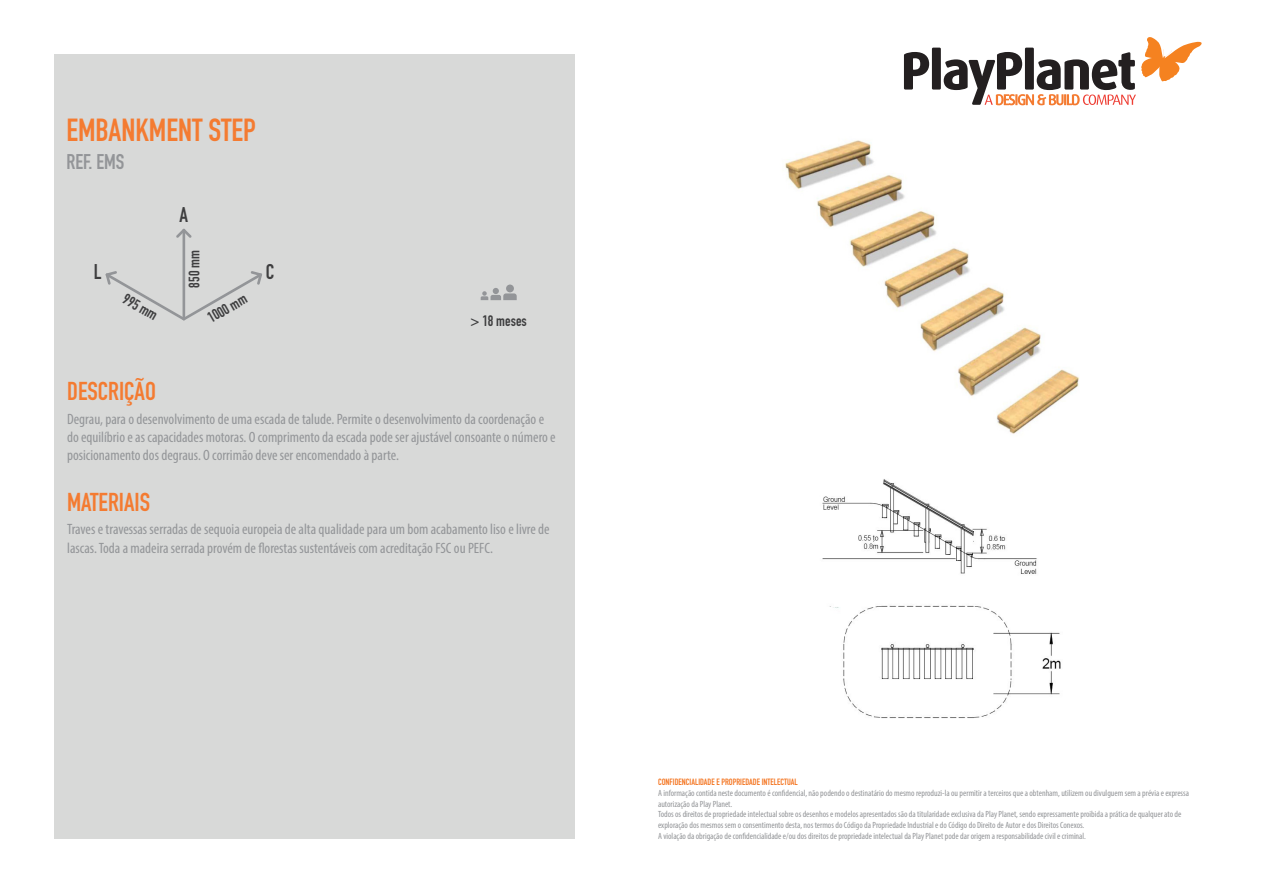
<style>
.page{position:relative;width:1263px;height:893px;background:#fff}
.page>*{position:absolute;margin:0;border:0;box-sizing:border-box;transform-origin:0 0}
.t1{font:31.5px "DIN Engschrift Std";color:#f47b31}
.t2{font:25.5px "DIN Engschrift Std";color:#f47b31}
.t3{font:21px "DIN Engschrift Std";color:#939598}
.t4{font:21px "DIN Engschrift Std";color:#3e3e3f}
.t5{font:condensed 15px/18px "Myriad Pro";color:#939598}
.t6{font:15px "DIN Engschrift Std";color:#3e3e3f}
.t7{font:condensed 9px/10.8px "Myriad Pro";color:#939598}
.t8{font:9px "DIN Engschrift Std";color:#f47521}
</style>
<div class="page">
<div style="left:54px;top:54px;width:520px;height:785px;background:#d8d9d8"></div>
<div style="left:506px;top:285px;width:8px;height:7px;background:#939598;border-radius:50%"></div>
<svg style="left:481px;top:288px;width:36px;height:12px"></svg>
<svg style="left:106px;top:229px;width:156px;height:92px"></svg>
<img style="left:785px;top:140px;width:294px;height:294px">
<img style="left:822px;top:479px;width:239px;height:239px">
<svg style="left:904px;top:52px;width:25px;height:38px"></svg>
<div style="left:932px;top:48px;width:9px;height:42px;background:#231f20"></div>
<svg style="left:944px;top:38px;width:258px;height:67px"></svg>
<p class="t1" style="left:66px;top:112px;width:191px">EMBANKMENT STEP</p>
<p class="t3" style="left:66px;top:149px;width:59px">REF. EMS</p>
<p class="t4" style="left:180px;top:202px;width:10px">A</p>
<p class="t6" style="left:185px;top:288px;width:39px;rotate:-90deg">850 mm</p>
<p class="t4" style="left:94px;top:259px;width:9px">L</p>
<p class="t4" style="left:266px;top:259px;width:10px">C</p>
<p class="t6" style="left:129px;top:290px;width:39px;rotate:30deg">995 mm</p>
<p class="t2" style="left:67px;top:376px;width:90px">DESCRIÇÃO</p>
<p class="t6" style="left:204px;top:311px;width:44px;rotate:-30deg">1000 mm</p>
<p class="t6" style="left:470px;top:312px;width:58px">&gt; 18 meses</p>
<p class="t5" style="left:67px;top:409px;width:490px">Degrau, para o desenvolvimento de uma escada de talude. Permite o desenvolvimento da coordenação e do equilíbrio e as capacidades motoras. O comprimento da escada pode ser ajustável consoante o número e posicionamento dos degraus. O corrimão deve ser encomendado à parte.</p>
<p class="t2" style="left:67px;top:487px;width:85px">MATERIAIS</p>
<p class="t5" style="left:67px;top:520px;width:484px">Traves e travessas serradas de sequoia europeia de alta qualidade para um bom acabamento liso e livre de lascas. Toda a madeira serrada provém de florestas sustentáveis com acreditação FSC ou PEFC.</p>
<p class="t8" style="left:658px;top:776px;width:141px">CONFIDENCIALIDADE E PROPRIEDADE INTELECTUAL</p>
<p class="t7" style="left:658px;top:787px;width:532px">A informação contida neste documento é confidencial, não podendo o destinatário do mesmo reproduzi-la ou permitir a terceiros que a obtenham, utilizem ou divulguem sem a prévia e expressa autorização da Play Planet.</p>
<p class="t7" style="left:658px;top:809px;width:525px">Todos os direitos de propriedade intelectual sobre os desenhos e modelos apresentados são da titularidade exclusiva da Play Planet, sendo expressamente proibida a prática de qualquer ato de exploração dos mesmos sem o consentimento desta, nos termos do Código da Propriedade Industrial e do Código do Direito de Autor e dos Direitos Conexos.</p>
<p class="t7" style="left:658px;top:830px;width:429px">A violação da obrigação de confidencialidade e/ou dos direitos de propriedade intelectual da Play Planet pode dar origem a responsabilidade civil e criminal.</p>
</div>
